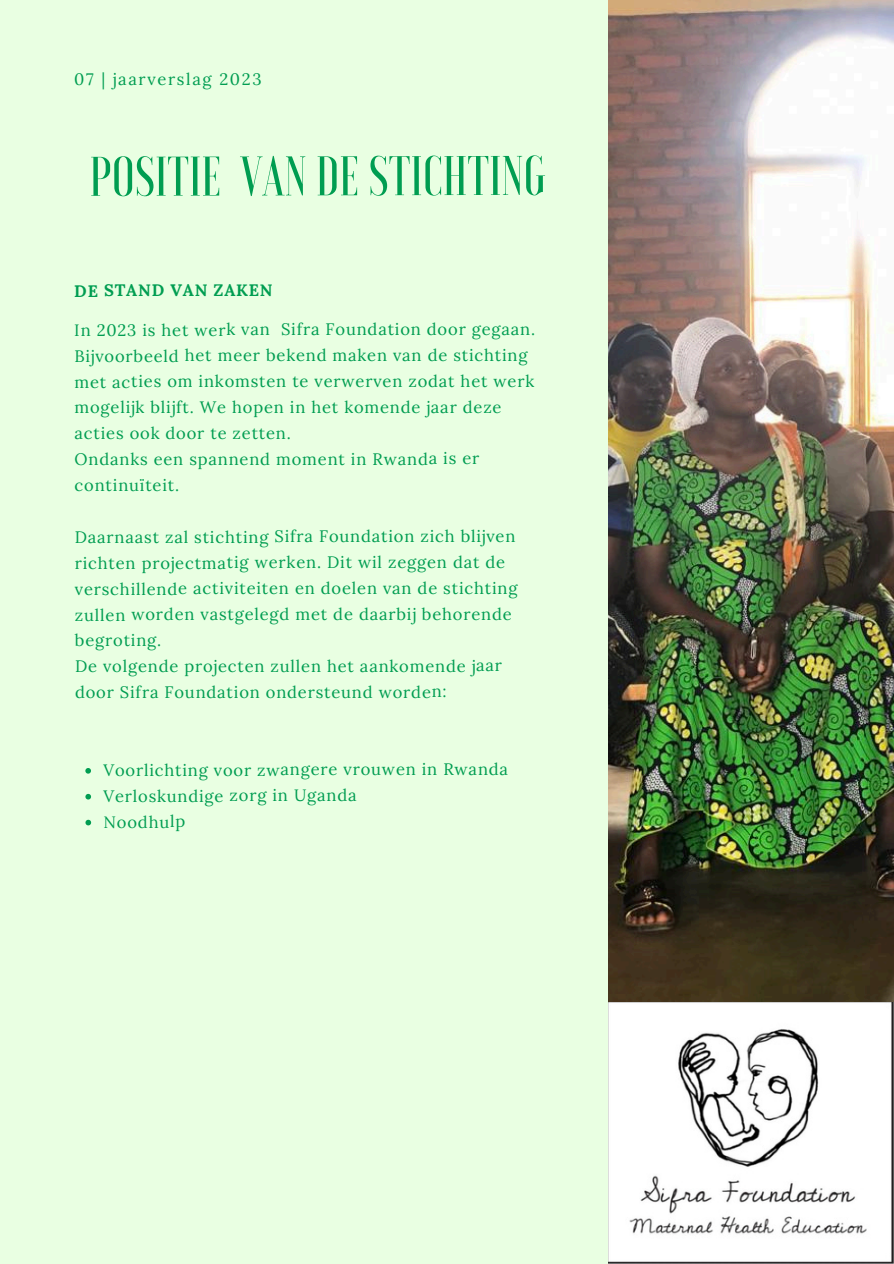
<style>
.page{position:relative;width:894px;height:1264px;background:#fff}
.page>*{position:absolute;margin:0;border:0;box-sizing:border-box;transform-origin:0 0}
.t1{font:500 55.65px "Voga";color:#009d51}
.t2{font:16.5px/26px "Lora";letter-spacing:.045em;color:#009d51}
.t3{font:16.5px "Lora";letter-spacing:.095em;color:#009d51}
.t4{font:700 16.5px "Lora";letter-spacing:.045em;color:#009d51}
</style>
<div class="page">
<div style="left:0;top:0;width:893px;height:1263px;background:#e9ffe2"></div>
<img style="left:608px;top:1001px;width:285px;height:262px">
<svg style="left:85px;top:768px;width:6px;height:5px"></svg>
<svg style="left:85px;top:794px;width:6px;height:5px"></svg>
<svg style="left:85px;top:819px;width:6px;height:6px"></svg>
<img style="left:608px;top:0;width:285px;height:1001px">
<h1 class="t3" style="left:74px;top:68px;width:189px">07 | jaarverslag 2023</h1>
<h2 class="t1" style="left:89px;top:148px;width:458px">POSITIE VAN DE STICHTING</h2>
<p class="t4" style="left:74px;top:280px;width:200px">DE STAND VAN ZAKEN</p>
<p class="t2" style="left:74px;top:316px;width:462px">In 2023 is het werk van Sifra Foundation door gegaan.</p>
<p class="t2" style="left:74px;top:342px;width:461px">Bijvoorbeeld het meer bekend maken van de stichting met acties om inkomsten te verwerven zodat het werk mogelijk blijft. We hopen in het komende jaar deze acties ook door te zetten.</p>
<p class="t2" style="left:75px;top:445px;width:406px">Ondanks een spannend moment in Rwanda is er continuïteit.</p>
<p class="t2" style="left:75px;top:523px;width:444px">Daarnaast zal stichting Sifra Foundation zich blijven richten projectmatig werken. Dit wil zeggen dat de verschillende activiteiten en doelen van de stichting zullen worden vastgelegd met de daarbij behorende begroting.</p>
<p class="t2" style="left:75px;top:653px;width:428px">De volgende projecten zullen het aankomende jaar door Sifra Foundation ondersteund worden:</p>
<p class="t2" style="left:103px;top:756px;width:406px">Voorlichting voor zwangere vrouwen in Rwanda</p>
<p class="t2" style="left:103px;top:782px;width:255px">Verloskundige zorg in Uganda</p>
<p class="t2" style="left:103px;top:808px;width:83px">Noodhulp</p>
</div>
